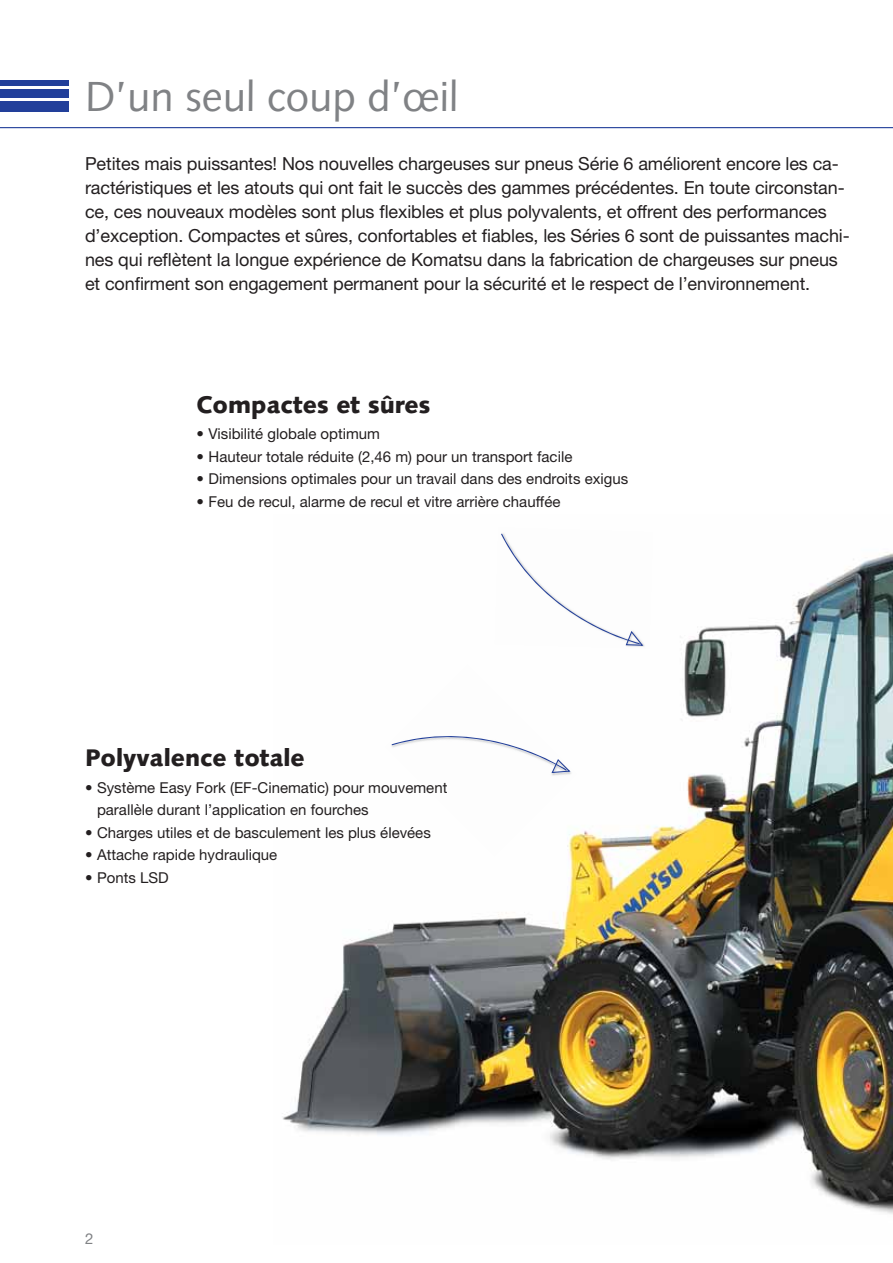
<style>
.page{position:relative;width:893px;height:1263px;background:#fff}
.page>*{position:absolute;margin:0;border:0;box-sizing:border-box;transform-origin:0 0}
.t1{font:42px "Syntax LTCE";color:#808285}
.t2{font:900 24px "Syntax LTCE";color:#231f20}
.t3{font:18px/24px "Helvetica Neue LT Pro";letter-spacing:-.005em;color:#231f20}
.t4{font:15px/22.5px "Helvetica Neue LT Pro";color:#231f20}
.t5{font:15px "Helvetica Neue LT Pro";color:#808285}
</style>
<div class="page">
<hr style="left:0;top:127px;width:893px;height:1px;background:#223f9a">
<div style="left:0;top:101px;width:68px;height:10px;background:#223f9a"></div>
<div style="left:0;top:89px;width:68px;height:8px;background:#223f9a"></div>
<div style="left:0;top:80px;width:68px;height:5px;background:#223f9a"></div>
<img style="left:283px;top:552px;width:610px;height:662px">
<img style="left:385px;top:664px;width:192px;height:192px">
<svg style="left:392px;top:716px;width:178px;height:57px"></svg>
<img style="left:495px;top:533px;width:158px;height:116px">
<svg style="left:501px;top:534px;width:142px;height:112px"></svg>
<h1 class="t1" style="left:85px;top:77px;width:375px">D’un seul coup d’œil</h1>
<p class="t3" style="left:85px;top:154px;width:766px">Petites mais puissantes! Nos nouvelles chargeuses sur pneus Série 6 améliorent encore les ca&shy;ractéristiques et les atouts qui ont fait le succès des gammes précédentes. En toute circonstan&shy;ce, ces nouveaux modèles sont plus flexibles et plus polyvalents, et offrent des performances d’exception. Compactes et sûres, confortables et fiables, les Séries 6 sont de puissantes machi&shy;nes qui reflètent la longue expérience de Komatsu dans la fabrication de chargeuses sur pneus et confirment son engagement permanent pour la sécurité et le respect de l’environnement.</p>
<h2 class="t2" style="left:197px;top:393px;width:235px">Compactes et sûres</h2>
<p class="t4" style="left:197px;top:425px;width:185px">• Visibilité globale optimum</p>
<p class="t4" style="left:197px;top:447px;width:377px">• Hauteur totale réduite (2,46 m) pour un transport facile</p>
<p class="t4" style="left:197px;top:470px;width:433px">• Dimensions optimales pour un travail dans des endroits exigus</p>
<p class="t4" style="left:197px;top:492px;width:365px">• Feu de recul, alarme de recul et vitre arrière chauffée</p>
<h2 class="t2" style="left:85px;top:746px;width:221px">Polyvalence totale</h2>
<p class="t4" style="left:97px;top:778px;width:352px;text-indent:-12px">• Système Easy Fork (EF-Cinematic) pour mouvement parallèle durant l’application en fourches</p>
<p class="t4" style="left:85px;top:823px;width:347px">• Charges utiles et de basculement les plus élevées</p>
<p class="t4" style="left:85px;top:845px;width:194px">• Attache rapide hydraulique</p>
<p class="t4" style="left:85px;top:868px;width:85px">• Ponts LSD</p>
<p class="t5" style="left:85px;top:1233px;width:10px">2</p>
</div>
